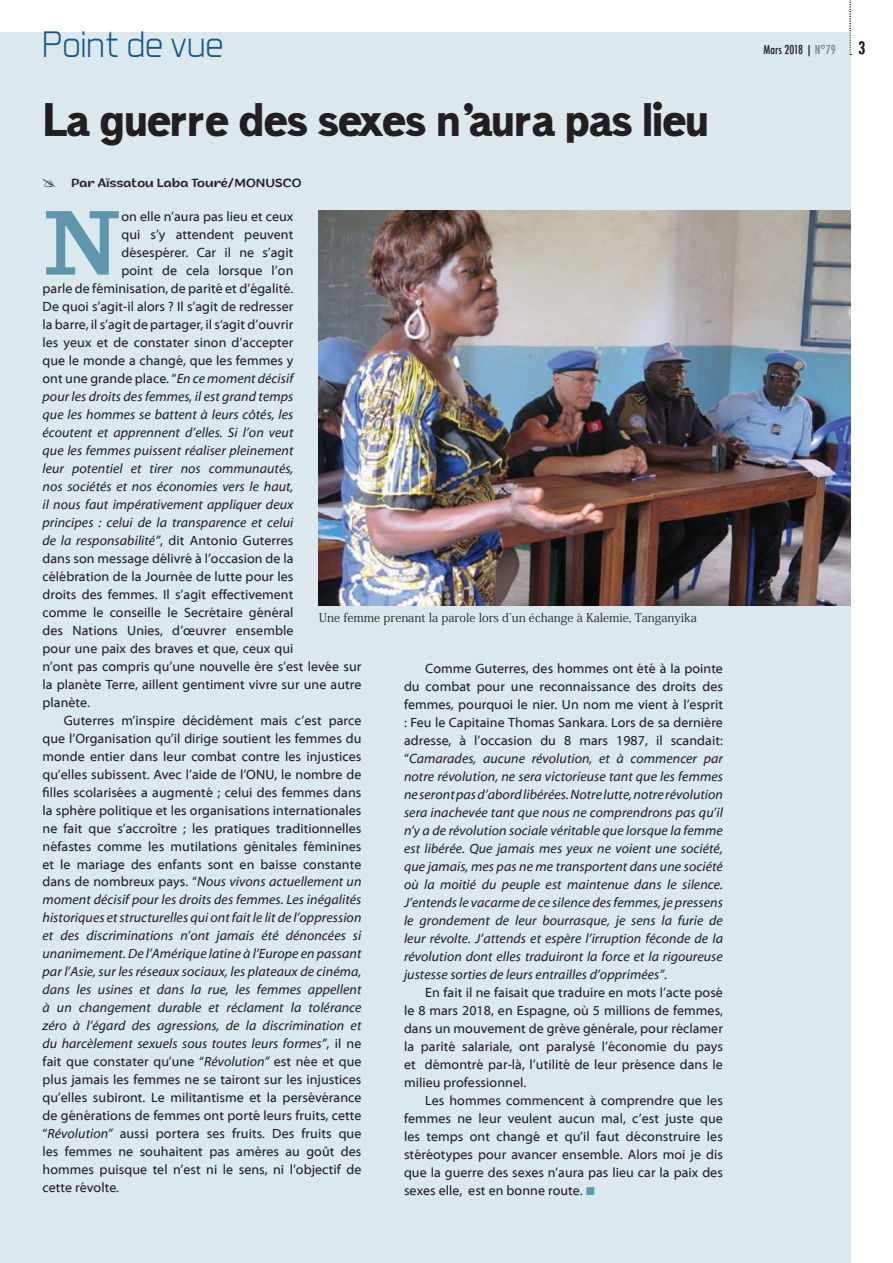
<style>
.page{position:relative;width:893px;height:1263px;background:#fff}
.page>*{position:absolute;margin:0;border:0;box-sizing:border-box;transform-origin:0 0}
.t1{font:90.6px "Ghostlight";color:#5e96ac}
.t2{font:45px "Maximum Impact";color:#231f20}
.t3{font:300 37.5px "Aero Matics";color:#135885}
.t4{font:500 condensed 16.5px "Futura";color:#231f20}
.t5{font:13.5px/18px "Myriad Web Pro";letter-spacing:.005em;color:#231f20;text-align:justify}
.t6{font:italic 13.5px/18px "Myriad Web Pro";letter-spacing:.005em;color:#231f20;text-align:justify}
.t7{font:12px "Koz Min Pr 6 N";color:#231f20}
.t8{font:12px "Arturo Trial";color:#231f20}
.t9{font:500 condensed 12px "Futura";color:#231f20}
.s1{font-style:italic}
.s2{font-style:normal}
.s3{color:#5e96ac}
.s4{color:#808285}
</style>
<div class="page">
<div style="left:0;top:33px;width:850px;height:1230px;background:#dbe8ee"></div>
<img style="left:319px;top:210px;width:531px;height:396px">
<svg style="left:849px;top:0;width:2px;height:55px"></svg>
<h3 class="t3" style="left:43px;top:22px;width:183px">Point de vue</h3>
<h2 class="t2" style="left:42px;top:92px;width:668px">La guerre des sexes n’aura pas lieu</h2>
<p class="t8" style="left:71px;top:175px;width:232px">Par Aïssatou Laba Touré/MONUSCO</p>
<h1 class="t1" style="left:43px;top:167px;width:80px">N</h1>
<p class="t5" style="left:121px;top:207px;width:173px">on elle n’aura pas lieu et ceux</p>
<p class="t5" style="left:121px;top:225px;width:173px">qui s’y attendent peuvent</p>
<p class="t5" style="left:121px;top:243px;width:173px">désespérer. Car il ne s’agit</p>
<p class="t5" style="left:121px;top:261px;width:173px">point de cela lorsque l’on</p>
<p class="t5" style="left:43px;top:279px;width:252px">parle de féminisation, de parité et d’égalité.</p>
<p class="t5" style="left:43px;top:297px;width:252px">De quoi s’agit-il alors ? Il s’agit de redresser</p>
<p class="t5" style="left:43px;top:315px;width:252px">la barre, il s’agit de partager, il s‘agit d’ouvrir</p>
<p class="t5" style="left:43px;top:333px;width:252px">les yeux et de constater sinon d’accepter</p>
<p class="t5" style="left:43px;top:351px;width:252px">que le monde a changé, que les femmes y</p>
<p class="t5" style="left:43px;top:369px;width:252px">ont une grande place. “<span class="s1">En ce moment décisif</span></p>
<p class="t6" style="left:43px;top:387px;width:252px">pour les droits des femmes, il est grand temps</p>
<p class="t6" style="left:43px;top:405px;width:252px">que les hommes se battent à leurs côtés, les</p>
<p class="t6" style="left:43px;top:423px;width:252px">écoutent et apprennent d’elles. Si l’on veut</p>
<p class="t6" style="left:43px;top:441px;width:252px">que les femmes puissent réaliser pleinement</p>
<p class="t6" style="left:43px;top:459px;width:252px">leur potentiel et tirer nos communautés,</p>
<p class="t6" style="left:43px;top:477px;width:252px">nos sociétés et nos économies vers le haut,</p>
<p class="t6" style="left:43px;top:495px;width:252px">il nous faut impérativement appliquer deux</p>
<p class="t6" style="left:43px;top:513px;width:252px">principes : celui de la transparence et celui</p>
<p class="t6" style="left:43px;top:531px;width:252px">de la responsabilité”<span class="s2">, dit Antonio Guterres</span></p>
<p class="t5" style="left:43px;top:549px;width:252px">dans son message délivré à l’occasion de la</p>
<p class="t5" style="left:43px;top:567px;width:252px">célébration de la Journée de lutte pour les</p>
<p class="t5" style="left:43px;top:585px;width:252px">droits des femmes. Il s’agit effectivement</p>
<p class="t5" style="left:43px;top:603px;width:252px">comme le conseille le Secrétaire général</p>
<p class="t5" style="left:43px;top:621px;width:252px">des Nations Unies, d’œuvrer ensemble</p>
<p class="t5" style="left:43px;top:639px;width:252px">pour une paix des braves et que, ceux qui</p>
<p class="t5" style="left:43px;top:657px;width:320px">n’ont pas compris qu’une nouvelle ère s’est levée sur</p>
<p class="t5" style="left:43px;top:675px;width:320px">la planète Terre, aillent gentiment vivre sur une autre</p>
<p class="t5" style="left:43px;top:693px;width:49px">planète.</p>
<p class="t5" style="left:64px;top:711px;width:299px">Guterres m’inspire décidément mais c’est parce</p>
<p class="t5" style="left:43px;top:729px;width:320px">que l’Organisation qu’il dirige soutient les femmes du</p>
<p class="t5" style="left:43px;top:747px;width:320px">monde entier dans leur combat contre les injustices</p>
<p class="t5" style="left:43px;top:765px;width:320px">qu’elles subissent. Avec l’aide de l’ONU, le nombre de</p>
<p class="t5" style="left:43px;top:783px;width:320px">filles scolarisées a augmenté ; celui des femmes dans</p>
<p class="t5" style="left:43px;top:801px;width:320px">la sphère politique et les organisations internationales</p>
<p class="t5" style="left:43px;top:819px;width:320px">ne fait que s’accroître ; les pratiques traditionnelles</p>
<p class="t5" style="left:43px;top:837px;width:320px">néfastes comme les mutilations génitales féminines</p>
<p class="t5" style="left:43px;top:855px;width:320px">et le mariage des enfants sont en baisse constante</p>
<p class="t6" style="left:43px;top:873px;width:320px"><span class="s2">dans de nombreux pays. “</span>Nous vivons actuellement un</p>
<p class="t6" style="left:43px;top:891px;width:320px">moment décisif pour les droits des femmes. Les inégalités</p>
<p class="t6" style="left:43px;top:909px;width:320px">historiques et structurelles qui ont fait le lit de l’oppression</p>
<p class="t6" style="left:43px;top:927px;width:320px">et des discriminations n’ont jamais été dénoncées si</p>
<p class="t6" style="left:43px;top:945px;width:320px">unanimement. De l’Amérique latine à l’Europe en passant</p>
<p class="t6" style="left:43px;top:963px;width:320px">par l’Asie, sur les réseaux sociaux, les plateaux de cinéma,</p>
<p class="t6" style="left:43px;top:981px;width:320px">dans les usines et dans la rue, les femmes appellent</p>
<p class="t6" style="left:43px;top:999px;width:320px">à un changement durable et réclament la tolérance</p>
<p class="t6" style="left:43px;top:1017px;width:320px">zéro à l’égard des agressions, de la discrimination et</p>
<p class="t6" style="left:43px;top:1035px;width:320px">du harcèlement sexuels sous toutes leurs formes”<span class="s2">, il ne</span></p>
<p class="t5" style="left:43px;top:1053px;width:320px">fait que constater qu’une “<span class="s1">Révolution”</span> est née et que</p>
<p class="t5" style="left:43px;top:1071px;width:320px">plus jamais les femmes ne se tairont sur les injustices</p>
<p class="t5" style="left:43px;top:1089px;width:320px">qu’elles subiront. Le militantisme et la persévérance</p>
<p class="t5" style="left:43px;top:1107px;width:320px">de générations de femmes ont porté leurs fruits, cette</p>
<p class="t5" style="left:43px;top:1125px;width:320px">“<span class="s1">Révolution”</span> aussi portera ses fruits. Des fruits que</p>
<p class="t5" style="left:43px;top:1143px;width:320px">les femmes ne souhaitent pas amères au goût des</p>
<p class="t5" style="left:43px;top:1161px;width:320px">hommes puisque tel n’est ni le sens, ni l’objectif de</p>
<p class="t5" style="left:43px;top:1179px;width:78px">cette révolte.</p>
<p class="t7" style="left:319px;top:610px;width:379px">Une femme prenant la parole lors d’un échange à Kalemie, Tanganyika</p>
<p class="t6" style="left:404px;top:660px;width:320px;text-indent:21px"><span class="s2">Comme Guterres, des hommes ont été à la pointe du combat pour une reconnaissance des droits des femmes, pourquoi le nier. Un nom me vient à l’esprit : Feu le Capitaine Thomas Sankara. Lors de sa dernière adresse, à l’occasion du 8 mars 1987, il scandait: “</span>Camarades, aucune révolution, et à commencer par notre révolution, ne sera victorieuse tant que les femmes ne seront pas d’abord libérées. Notre lutte, notre révolution sera inachevée tant que nous ne comprendrons pas qu’il n’y a de révolution sociale véritable que lorsque la femme est libérée. Que jamais mes yeux ne voient une société, que jamais, mes pas ne me transportent dans une société où la moitié du peuple est maintenue dans le silence.<br>J’entends le vacarme de ce silence des femmes, je pressens le grondement de leur bourrasque, je sens la furie de leur révolte. J’attends et espère l’irruption féconde de la révolution dont elles traduiront la force et la rigoureuse justesse sorties de leurs entrailles d’opprimées”<span class="s2">.</span></p>
<p class="t5" style="left:404px;top:983px;width:320px;text-indent:21px">En fait il ne faisait que traduire en mots l’acte posé le 8 mars 2018, en Espagne, où 5 millions de femmes, dans un mouvement de grève générale, pour réclamer la parité salariale, ont paralysé l’économie du pays et démontré par-là, l’utilité de leur présence dans le milieu professionnel.</p>
<p class="t5" style="left:404px;top:1091px;width:320px;text-indent:21px">Les hommes commencent à comprendre que les femmes ne leur veulent aucun mal, c’est juste que les temps ont changé et qu’il faut déconstruire les stéréotypes pour avancer ensemble. Alors moi je dis que la guerre des sexes n’aura pas lieu car la paix des sexes elle, est en bonne route. <span class="s3">■</span></p>
<p class="t9" style="left:763px;top:42px;width:74px">Mars 2018 | <span class="s4">N°79</span></p>
<p class="t4" style="left:859px;top:37px;width:8px">3</p>
</div>
